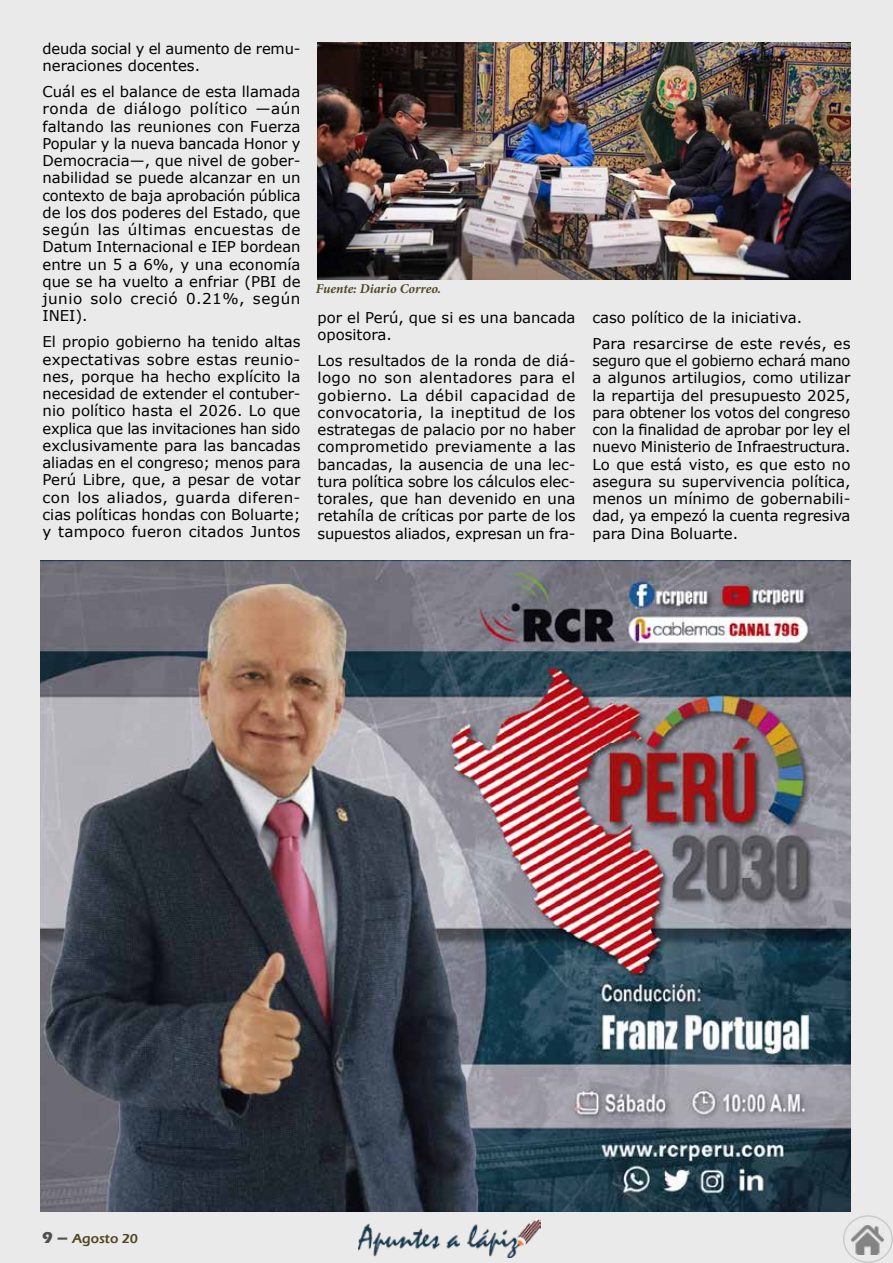
<style>
.page{position:relative;width:893px;height:1263px;background:#eaeaea}
.page>*{position:absolute;margin:0;border:0;box-sizing:border-box;transform-origin:0 0}
.t1{font:14.85px/17.2px "Verdana";color:#000;text-align:justify}
.t2{font:italic 700 13.5px "Minion Pro";letter-spacing:.005em;color:#4f4822}
.t3{font:600 13.5px "Eras ITC";color:#4f4822}
.s1{font-weight:700;font-size:16.5px;color:#4f4f4f}
</style>
<div class="page">
<img style="left:358px;top:1219px;width:182px;height:38px">
<img style="left:852px;top:1225px;width:32px;height:30px">
<div style="left:843px;top:1215px;width:50px;height:48px;border:2px solid #acacac;border-radius:50%"></div>
<img style="left:40px;top:560px;width:810px;height:652px">
<img style="left:317px;top:43px;width:533px;height:236px">
<p class="t1" style="left:43px;top:40px;width:259px">deuda social y el aumento de remu&shy;neraciones docentes.</p>
<p class="t1" style="left:43px;top:83px;width:260px">Cuál es el balance de esta llamada ronda de diálogo político —aún faltando las reuniones con Fuerza Popular y la nueva bancada Honor y Democracia—, que nivel de gober&shy;nabilidad se puede alcanzar en un contexto de baja aprobación pública de los dos poderes del Estado, que según las últimas encuestas de Datum Internacional e IEP bordean entre un 5 a 6%, y una economía que se ha vuelto a enfriar (PBI de junio solo creció 0.21%, según INEI).</p>
<p class="t1" style="left:43px;top:333px;width:260px">El propio gobierno ha tenido altas expectativas sobre estas reunio&shy;nes, porque ha hecho explícito la necesidad de extender el contuber&shy;nio político hasta el 2026. Lo que explica que las invitaciones han sido exclusivamente para las bancadas aliadas en el congreso; menos para Perú Libre, que, a pesar de votar con los aliados, guarda diferen&shy;cias políticas hondas con Boluarte; y tampoco fueron citados Juntos</p>
<p class="t2" style="left:316px;top:279px;width:127px">Fuente: Diario Correo.</p>
<p class="t1" style="left:317px;top:309px;width:260px">por el Perú, que si es una bancada opositora.</p>
<p class="t1" style="left:317px;top:352px;width:260px">Los resultados de la ronda de diá&shy;logo no son alentadores para el gobierno. La débil capacidad de convocatoria, la ineptitud de los estrategas de palacio por no haber comprometido previamente a las bancadas, la ausencia de una lec&shy;tura política sobre los cálculos elec&shy;torales, que han devenido en una retahíla de críticas por parte de los supuestos aliados, expresan un fra-</p>
<p class="t1" style="left:592px;top:305px;width:260px;line-height:25.8px">caso político de la iniciativa.<br>Para resarcirse de este revés, es</p>
<p class="t1" style="left:592px;top:352px;width:260px">seguro que el gobierno echará mano a algunos artilugios, como utilizar la repartija del presupuesto 2025, para obtener los votos del congreso con la finalidad de aprobar por ley el nuevo Ministerio de Infraestructura.<br>Lo que está visto, es que esto no asegura su supervivencia política, menos un mínimo de gobernabili&shy;dad, ya empezó la cuenta regresiva para Dina Boluarte.</p>
<p class="t3" style="left:42px;top:1230px;width:97px"><span class="s1">9 –</span> Agosto 20</p>
</div>
